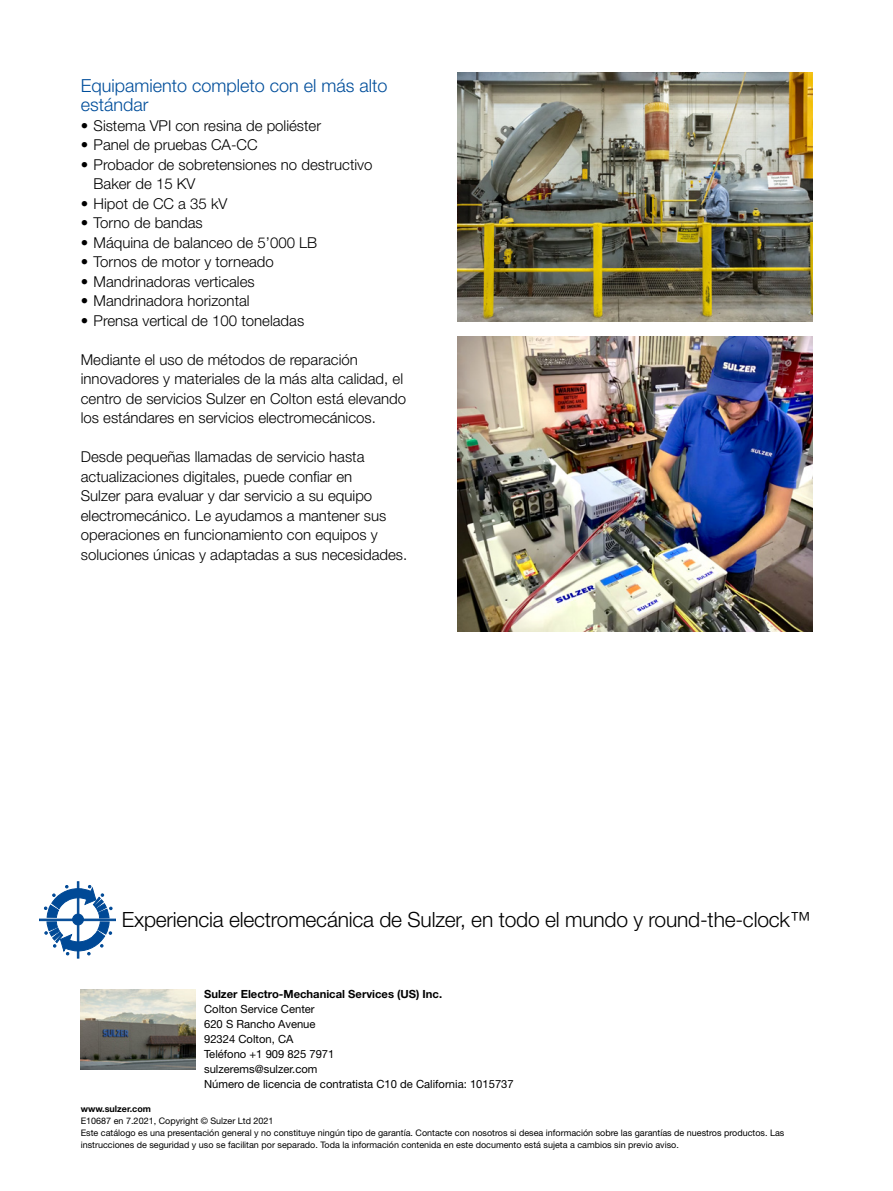
<style>
.page{position:relative;width:893px;height:1191px;background:#fff}
.page>*{position:absolute;margin:0;border:0;box-sizing:border-box;transform-origin:0 0}
.t1{font:300 21px "Helvetica Neue LT Pro";letter-spacing:-.01em;color:#000}
.Subtitle_blue{font:300 18px/19.5px "Helvetica Neue LT Pro";color:#004e9b}
.Body_text{font:300 15px/19.5px "Helvetica Neue LT Pro";color:#000}
.Contact{font:11.25px "Helvetica Neue LT Pro";color:#000}
.Contact_company_name{font:700 11.25px "Helvetica Neue LT Pro";color:#000}
.Disclaimer{font:9px/12px "Helvetica Neue LT Pro";color:#000}
.URL{font:700 9px "Helvetica Neue LT Pro";color:#000}
</style>
<div class="page">
<img style="left:81px;top:990px;width:115px;height:79px">
<img style="left:457px;top:72px;width:355px;height:250px">
<img style="left:457px;top:336px;width:355px;height:295px">
<div style="left:77px;top:881px;width:2px;height:77px;background:#004996;border:1px solid #004996"></div>
<hr style="left:39px;top:919px;width:77px;height:1px;background:#004996">
<svg style="left:44px;top:885px;width:68px;height:70px"></svg>
<p class="Subtitle_blue" style="left:81px;top:75px;width:308px">Equipamiento completo con el más alto estándar</p>
<p class="Body_text" style="left:81px;top:115px;width:242px">• Sistema VPI con resina de poliéster</p>
<p class="Body_text" style="left:81px;top:135px;width:178px">• Panel de pruebas CA-CC</p>
<p class="Body_text" style="left:94px;top:154px;width:280px;text-indent:-13px">• Probador de sobretensiones no destructivo<br>Baker de 15 KV</p>
<p class="Body_text" style="left:81px;top:193px;width:148px">• Hipot de CC a 35 kV</p>
<p class="Body_text" style="left:81px;top:213px;width:123px">• Torno de bandas</p>
<p class="Body_text" style="left:81px;top:232px;width:238px">• Máquina de balanceo de 5’000 LB</p>
<p class="Body_text" style="left:81px;top:252px;width:195px">• Tornos de motor y torneado</p>
<p class="Body_text" style="left:81px;top:271px;width:175px">• Mandrinadoras verticales</p>
<p class="Body_text" style="left:81px;top:291px;width:170px">• Mandrinadora horizontal</p>
<p class="Body_text" style="left:81px;top:310px;width:225px">• Prensa vertical de 100 toneladas</p>
<p class="Body_text" style="left:81px;top:349px;width:327px">Mediante el uso de métodos de reparación innovadores y materiales de la más alta calidad, el centro de servicios Sulzer en Colton está elevando los estándares en servicios electromecánicos.</p>
<p class="Body_text" style="left:81px;top:447px;width:328px">Desde pequeñas llamadas de servicio hasta actualizaciones digitales, puede confiar en<br>Sulzer para evaluar y dar servicio a su equipo electromecánico. Le ayudamos a mantener sus operaciones en funcionamiento con equipos y soluciones únicas y adaptadas a sus necesidades.</p>
<p class="t1" style="left:122px;top:907px;width:690px">Experiencia electromecánica de Sulzer, en todo el mundo y round-the-clock™</p>
<p class="Contact_company_name" style="left:204px;top:987px;width:240px">Sulzer Electro-Mechanical Services (US) Inc.</p>
<p class="Contact" style="left:204px;top:1002px;width:112px">Colton Service Center</p>
<p class="Contact" style="left:204px;top:1017px;width:113px">620 S Rancho Avenue</p>
<p class="Contact" style="left:204px;top:1032px;width:91px">92324 Colton, CA</p>
<p class="Contact" style="left:204px;top:1047px;width:132px">Teléfono +1 909 825 7971</p>
<p class="Contact" style="left:204px;top:1062px;width:115px">sulzerems@sulzer.com</p>
<p class="Contact" style="left:204px;top:1077px;width:311px">Número de licencia de contratista C10 de California: 1015737</p>
<p class="URL" style="left:81px;top:1103px;width:72px">www.sulzer.com</p>
<p class="Disclaimer" style="left:81px;top:1115px;width:194px">E10687 en 7.2021, Copyright © Sulzer Ltd 2021</p>
<p class="Disclaimer" style="left:81px;top:1127px;width:705px">Este catálogo es una presentación general y no constituye ningún tipo de garantía. Contacte con nosotros si desea información sobre las garantías de nuestros productos. Las instrucciones de seguridad y uso se facilitan por separado. Toda la información contenida en este documento está sujeta a cambios sin previo aviso.</p>
</div>
